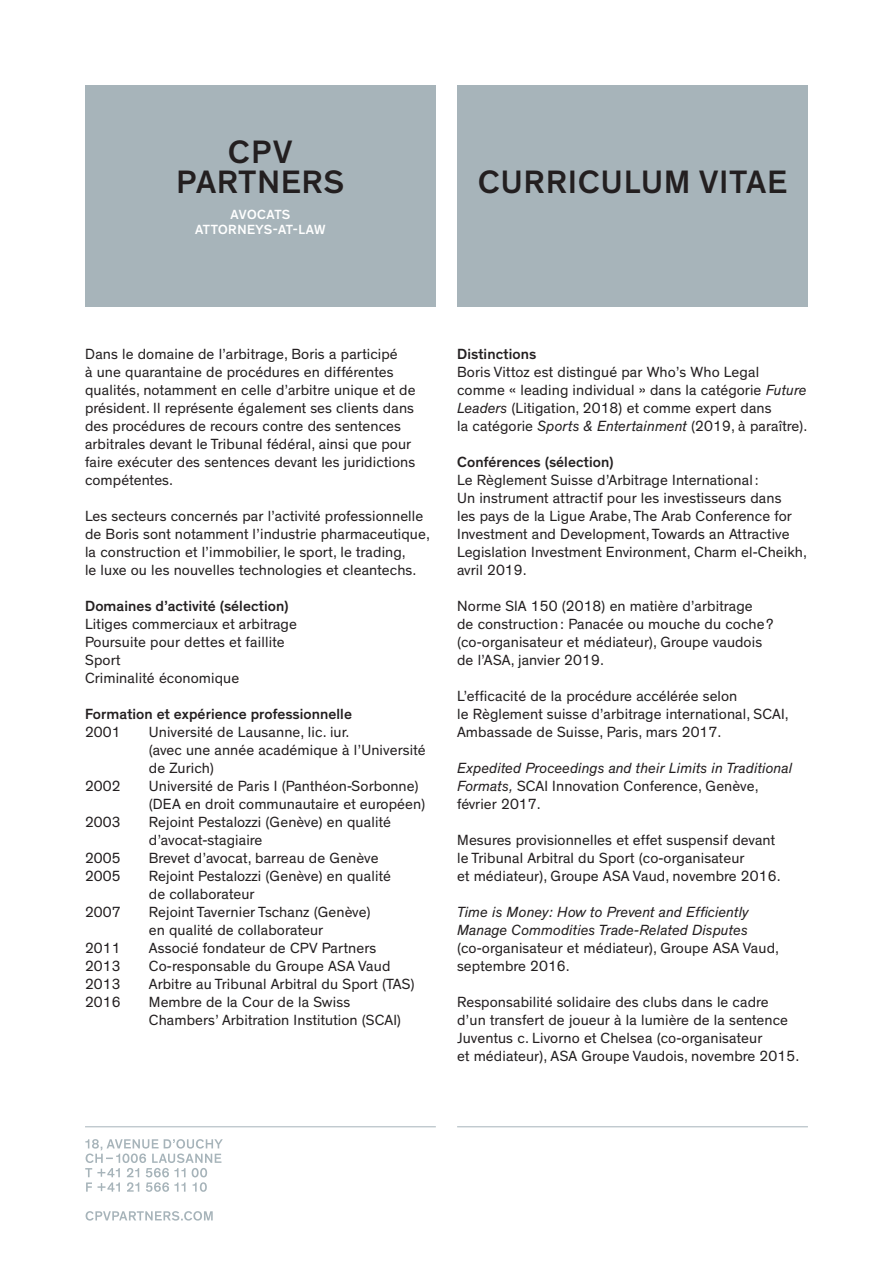
<style>
.page{position:relative;width:893px;height:1263px;background:#fff}
.page>*{position:absolute;margin:0;border:0;box-sizing:border-box;transform-origin:0 0}
.t1{font:500 33px "Theinhardt";letter-spacing:.035em;color:#231f20}
.t2{font:15px/18px "Theinhardt";letter-spacing:.005em;color:#231f20}
.t3{font:italic 15px/18px "Theinhardt";letter-spacing:.005em;color:#231f20}
.t4{font:500 15px "Theinhardt";letter-spacing:.005em;color:#231f20}
.t5{font:500 13.5px "Theinhardt";letter-spacing:.025em;color:#fff}
.s1{font-style:italic}
.s2{font-style:normal}
</style>
<div class="page">
<div style="left:85px;top:85px;width:351px;height:221px;background:#a7b4ba"></div>
<div style="left:457px;top:85px;width:351px;height:221px;background:#a7b4ba"></div>
<svg style="left:86px;top:1211px;width:127px;height:9px"></svg>
<svg style="left:85px;top:1139px;width:138px;height:53px"></svg>
<hr style="left:85px;top:1126px;width:351px;height:1px;background:#a7b4ba">
<hr style="left:457px;top:1126px;width:351px;height:1px;background:#a7b4ba">
<p class="t1" style="left:228px;top:132px;width:66px">CPV</p>
<p class="t1" style="left:177px;top:162px;width:169px">PARTNERS</p>
<p class="t5" style="left:231px;top:207px;width:61px">AVOCATS</p>
<p class="t5" style="left:195px;top:221px;width:132px">ATTORNEYS-AT-LAW</p>
<p class="t1" style="left:478px;top:162px;width:310px">CURRICULUM VITAE</p>
<p class="t2" style="left:85px;top:345px;width:332px">Dans le domaine de l’arbitrage, Boris a participé<br>à une quarantaine de procédures en différentes qualités, notamment en celle d’arbitre unique et de président. Il représente également ses clients dans des procédures de recours contre des sentences arbitrales devant le Tribunal fédéral, ainsi que pour faire exécuter des sentences devant les juridictions compétentes.</p>
<p class="t2" style="left:85px;top:507px;width:340px">Les secteurs concernés par l’activité professionnelle</p>
<p class="t2" style="left:85px;top:525px;width:346px">de Boris sont notamment l’industrie pharmaceutique, la construction et l’immobilier, le sport, le trading,</p>
<p class="t2" style="left:85px;top:561px;width:333px">le luxe ou les nouvelles technologies et cleantechs.</p>
<p class="t4" style="left:85px;top:597px;width:205px">Domaines d’activité (sélection)</p>
<p class="t2" style="left:85px;top:615px;width:213px">Litiges commerciaux et arbitrage</p>
<p class="t2" style="left:85px;top:633px;width:201px">Poursuite pour dettes et faillite</p>
<p class="t2" style="left:85px;top:651px;width:37px">Sport</p>
<p class="t2" style="left:85px;top:669px;width:156px">Criminalité économique</p>
<p class="t4" style="left:85px;top:705px;width:268px">Formation et expérience professionnelle</p>
<p class="t2" style="left:85px;top:723px;width:37px">2001</p>
<p class="t2" style="left:149px;top:723px;width:202px">Université de Lausanne, lic. iur.</p>
<p class="t2" style="left:149px;top:741px;width:278px">(avec une année académique à l’Université</p>
<p class="t2" style="left:149px;top:759px;width:67px">de Zurich)</p>
<p class="t2" style="left:85px;top:777px;width:37px">2002</p>
<p class="t2" style="left:149px;top:777px;width:271px">Université de Paris I (Panthéon-Sorbonne)</p>
<p class="t2" style="left:149px;top:795px;width:278px">(DEA en droit communautaire et européen)</p>
<p class="t2" style="left:85px;top:813px;width:37px">2003</p>
<p class="t2" style="left:149px;top:813px;width:244px">Rejoint Pestalozzi (Genève) en qualité</p>
<p class="t2" style="left:149px;top:831px;width:115px">d’avocat-stagiaire</p>
<p class="t2" style="left:85px;top:849px;width:37px">2005</p>
<p class="t2" style="left:149px;top:849px;width:231px">Brevet d’avocat, barreau de Genève</p>
<p class="t2" style="left:85px;top:867px;width:37px">2005</p>
<p class="t2" style="left:149px;top:867px;width:244px">Rejoint Pestalozzi (Genève) en qualité</p>
<p class="t2" style="left:149px;top:885px;width:107px">de collaborateur</p>
<p class="t2" style="left:85px;top:903px;width:37px">2007</p>
<p class="t2" style="left:149px;top:903px;width:223px">Rejoint Tavernier Tschanz (Genève)</p>
<p class="t2" style="left:149px;top:921px;width:176px">en qualité de collaborateur</p>
<p class="t2" style="left:85px;top:939px;width:37px">2011</p>
<p class="t2" style="left:149px;top:939px;width:229px">Associé fondateur de CPV Partners</p>
<p class="t2" style="left:85px;top:957px;width:37px">2013</p>
<p class="t2" style="left:149px;top:957px;width:243px">Co-responsable du Groupe ASA Vaud</p>
<p class="t2" style="left:85px;top:975px;width:37px">2013</p>
<p class="t2" style="left:149px;top:975px;width:267px">Arbitre au Tribunal Arbitral du Sport (TAS)</p>
<p class="t2" style="left:85px;top:993px;width:37px">2016</p>
<p class="t2" style="left:149px;top:993px;width:203px">Membre de la Cour de la Swiss</p>
<p class="t2" style="left:149px;top:1011px;width:254px">Chambers’ Arbitration Institution (SCAI)</p>
<p class="t4" style="left:457px;top:345px;width:81px">Distinctions</p>
<p class="t2" style="left:457px;top:363px;width:351px">Boris Vittoz est distingué par Who’s Who Legal comme « leading individual » dans la catégorie <span class="s1">Future<br>Leaders</span> (Litigation, 2018) et comme expert dans</p>
<p class="t2" style="left:457px;top:417px;width:352px">la catégorie <span class="s1">Sports &amp; Entertainment</span> (2019, à paraître).</p>
<p class="t4" style="left:457px;top:453px;width:158px">Conférences (sélection)</p>
<p class="t2" style="left:457px;top:471px;width:303px">Le Règlement Suisse d’Arbitrage International :</p>
<p class="t2" style="left:457px;top:489px;width:351px">Un instrument attractif pour les investisseurs dans<br>les pays de la Ligue Arabe, The Arab Conference for Investment and Development, Towards an Attractive Legislation Investment Environment, Charm el-Cheikh, avril 2019.</p>
<p class="t2" style="left:457px;top:597px;width:297px">Norme SIA 150 (2018) en matière d’arbitrage</p>
<p class="t2" style="left:457px;top:615px;width:318px">de construction: Panacée ou mouche du coche ?</p>
<p class="t2" style="left:457px;top:633px;width:307px">(co-organisateur et médiateur), Groupe vaudois</p>
<p class="t2" style="left:457px;top:651px;width:148px">de l’ASA, janvier 2019.</p>
<p class="t2" style="left:457px;top:687px;width:282px">L’efficacité de la procédure accélérée selon</p>
<p class="t2" style="left:457px;top:705px;width:333px">le Règlement suisse d’arbitrage international, SCAI,<br>Ambassade de Suisse, Paris, mars 2017.</p>
<p class="t3" style="left:457px;top:759px;width:337px">Expedited Proceedings and their Limits in Traditional<br>Formats, <span class="s2">SCAI Innovation Conference, Genève,</span></p>
<p class="t2" style="left:457px;top:795px;width:85px">février 2017.</p>
<p class="t2" style="left:457px;top:831px;width:319px">Mesures provisionnelles et effet suspensif devant</p>
<p class="t2" style="left:457px;top:849px;width:289px">le Tribunal Arbitral du Sport (co-organisateur</p>
<p class="t2" style="left:457px;top:867px;width:325px">et médiateur), Groupe ASA Vaud, novembre 2016.</p>
<p class="t3" style="left:457px;top:903px;width:293px">Time is Money: How to Prevent and Efficiently</p>
<p class="t3" style="left:457px;top:921px;width:292px">Manage Commodities Trade-Related Disputes</p>
<p class="t2" style="left:457px;top:939px;width:324px">(co-organisateur et médiateur), Groupe ASA Vaud, septembre 2016.</p>
<p class="t2" style="left:457px;top:993px;width:313px">Responsabilité solidaire des clubs dans le cadre</p>
<p class="t2" style="left:457px;top:1011px;width:332px">d’un transfert de joueur à la lumière de la sentence<br>Juventus c. Livorno et Chelsea (co-organisateur</p>
<p class="t2" style="left:457px;top:1047px;width:344px">et médiateur), ASA Groupe Vaudois, novembre 2015.</p>
</div>
